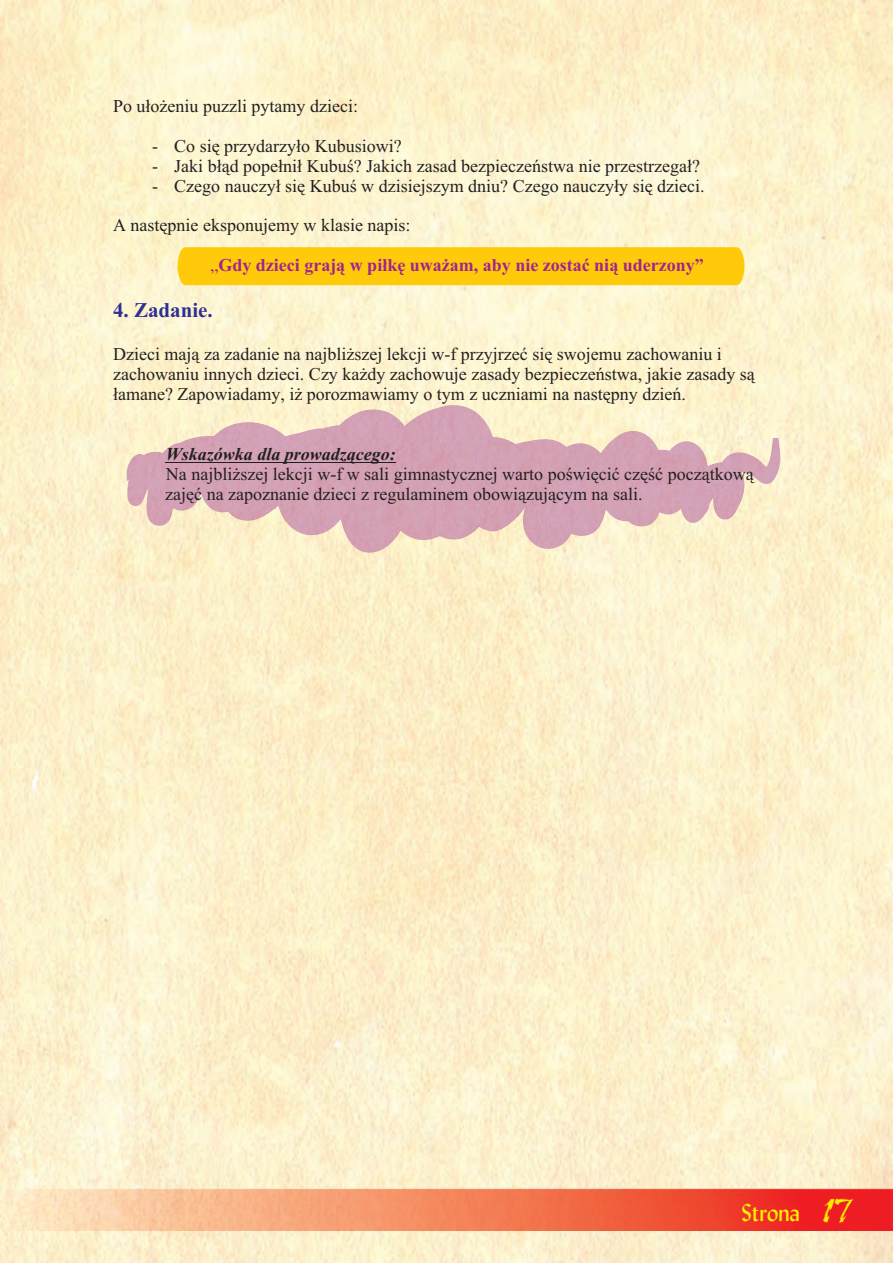
<style>
.page{position:relative;width:894px;height:1263px;background:#fff}
.page>*{position:absolute;margin:0;border:0;box-sizing:border-box;transform-origin:0 0}
.t1{font:24px "Lydian BT";color:#fff101}
.t2{font:700 21px "Times New Roman";color:#2e3092}
.t3{font:18px/20px "Times New Roman";color:#231f20}
.t4{font:700 18px "Times New Roman";color:#a2238e}
.t5{font:italic 700 18px "Times New Roman";color:#231f20}
.s1{font-weight:400}
.s2{font-family:"Ruach Plain";font-size:35.4px}
</style>
<div class="page">
<img style="left:0;top:0;width:893px;height:1263px">
<img style="left:126px;top:404px;width:655px;height:152px">
<div style="left:178px;top:247px;width:566px;height:38px;background:#feca0a"></div>
<hr style="left:166px;top:462px;width:230px;height:1px;background:#231f20">
<img style="left:0;top:1189px;width:893px;height:42px">
<p class="t3" style="left:113px;top:98px;width:246px">Po u³o¿eniu puzzli pytamy dzieci:</p>
<p class="t3" style="left:152px;top:137px;width:251px">- Co siê przydarzy³o Kubusiowi?</p>
<p class="t3" style="left:152px;top:157px;width:550px">- Jaki b³¹d pope³ni³ Kubuœ? Jakich zasad bezpieczeñstwa nie przestrzega³?</p>
<p class="t3" style="left:152px;top:177px;width:554px">- Czego nauczy³ siê Kubuœ w dzisiejszym dniu? Czego nauczy³y siê dzieci.</p>
<p class="t3" style="left:113px;top:217px;width:299px">A nastêpnie eksponujemy w klasie napis:</p>
<p class="t4" style="left:210px;top:259px;width:495px"><span class="s1">„</span>Gdy dzieci graj¹ w pi³kê uwa¿am, aby nie zostaæ ni¹ uderzony”</p>
<p class="t2" style="left:113px;top:302px;width:101px">4. Zadanie.</p>
<p class="t3" style="left:113px;top:346px;width:643px">Dzieci maj¹ za zadanie na najbli¿szej lekcji w-f przyjrzeæ siê swojemu zachowaniu i zachowaniu innych dzieci. Czy ka¿dy zachowuje zasady bezpieczeñstwa, jakie zasady s¹<br>³amane? Zapowiadamy, i¿ porozmawiamy o tym z uczniami na nastêpny dzieñ.</p>
<p class="t5" style="left:166px;top:448px;width:232px">Wskazówka dla prowadz¹cego:</p>
<p class="t3" style="left:165px;top:466px;width:590px">Na najbli¿szej lekcji w-f w sali gimnastycznej warto poœwiêciæ czêœæ pocz¹tkow¹ zajêæ na zapoznanie dzieci z regulaminem obowi¹zuj¹cym na sali.</p>
<h1 class="t1" style="left:741px;top:1203px;width:109px">Strona <span class="s2">17</span></h1>
</div>
